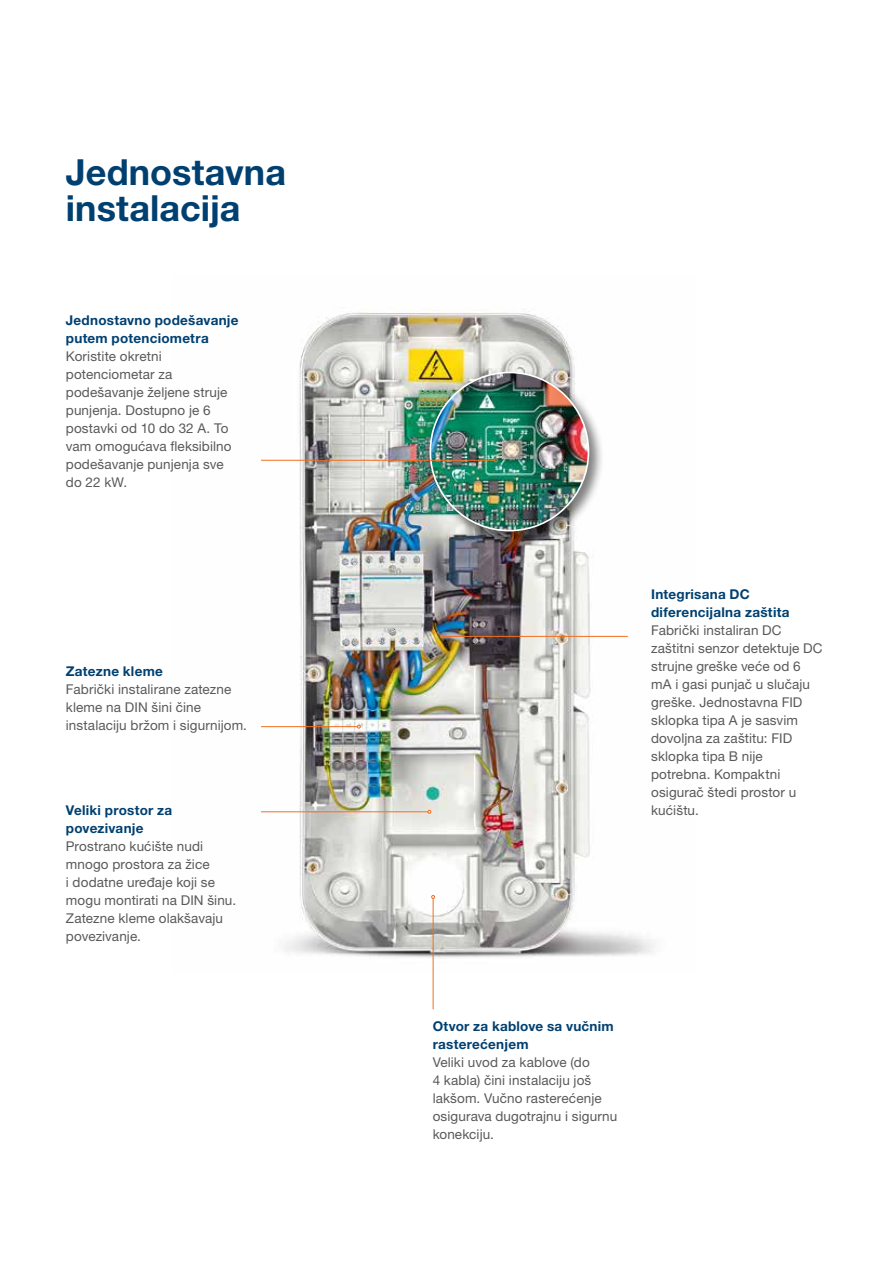
<style>
.page{position:relative;width:893px;height:1263px;background:#fff}
.page>*{position:absolute;margin:0;border:0;box-sizing:border-box;transform-origin:0 0}
.t1{font:700 36px/36px "Helvetica Neue LTW1 G";letter-spacing:.005em;color:#004071}
.t2{font:13.5px/18px "Helvetica Neue LTW1 G";letter-spacing:.01em;color:#58595b}
.t3{font:700 13.5px/18px "Helvetica Neue LTW1 G";letter-spacing:.02em;color:#004071}
</style>
<div class="page">
<img style="left:261px;top:309px;width:394px;height:664px">
<div style="left:426px;top:369px;width:178px;height:177px;background:#000;opacity:.5"></div>
<img style="left:430px;top:372px;width:158px;height:159px;border-radius:79px">
<hr style="left:261px;top:726px;width:96px;height:1px;background:#f36f21">
<svg style="left:357px;top:725px;width:4px;height:3px"></svg>
<hr style="left:443px;top:636px;width:185px;height:1px;background:#f36f21">
<svg style="left:440px;top:634px;width:4px;height:4px"></svg>
<hr style="left:261px;top:811px;width:167px;height:1px;background:#f36f21">
<svg style="left:427px;top:810px;width:4px;height:4px"></svg>
<hr style="left:433px;top:898px;width:1px;height:111px;background:#f36f21">
<svg style="left:431px;top:895px;width:4px;height:4px"></svg>
<hr style="left:261px;top:460px;width:233px;height:1px;background:#f36f21">
<svg style="left:494px;top:458px;width:4px;height:4px"></svg>
<h1 class="t1" style="left:66px;top:154px;width:222px">Jednostavna instalacija</h1>
<p class="t3" style="left:66px;top:311px;width:174px">Jednostavno podešavanje putem potenciometra</p>
<p class="t2" style="left:66px;top:347px;width:167px">Koristite okretni potenciometar za podešavanje željene struje punjenja. Dostupno je 6 postavki od 10 do 32 A. To vam omogućava fleksibilno podešavanje punjenja sve do 22 kW.</p>
<p class="t3" style="left:66px;top:662px;width:99px">Zatezne kleme</p>
<p class="t2" style="left:66px;top:680px;width:183px">Fabrički instalirane zatezne kleme na DIN šini čine instalaciju bržom i sigurnijom.</p>
<p class="t3" style="left:651px;top:585px;width:140px">Integrisana DC diferencijalna zaštita</p>
<p class="t2" style="left:651px;top:621px;width:173px">Fabrički instaliran DC zaštitni senzor detektuje DC strujne greške veće od 6 mA i gasi punjač u slučaju greške. Jednostavna FID sklopka tipa A je sasvim dovoljna za zaštitu: FID sklopka tipa B nije potrebna. Kompaktni osigurač štedi prostor u</p>
<p class="t3" style="left:66px;top:801px;width:108px">Veliki prostor za</p>
<p class="t2" style="left:651px;top:801px;width:49px">kućištu.</p>
<p class="t3" style="left:66px;top:819px;width:79px">povezivanje</p>
<p class="t2" style="left:66px;top:837px;width:172px">Prostrano kućište nudi mnogo prostora za žice<br>i dodatne uređaje koji se mogu montirati na DIN šinu.<br>Zatezne kleme olakšavaju povezivanje.</p>
<p class="t3" style="left:433px;top:1017px;width:183px">Otvor za kablove sa vučnim rasterećenjem</p>
<p class="t2" style="left:433px;top:1053px;width:186px">Veliki uvod za kablove (do<br>4 kabla) čini instalaciju još lakšom. Vučno rasterećenje osigurava dugotrajnu i sigurnu konekciju.</p>
</div>
